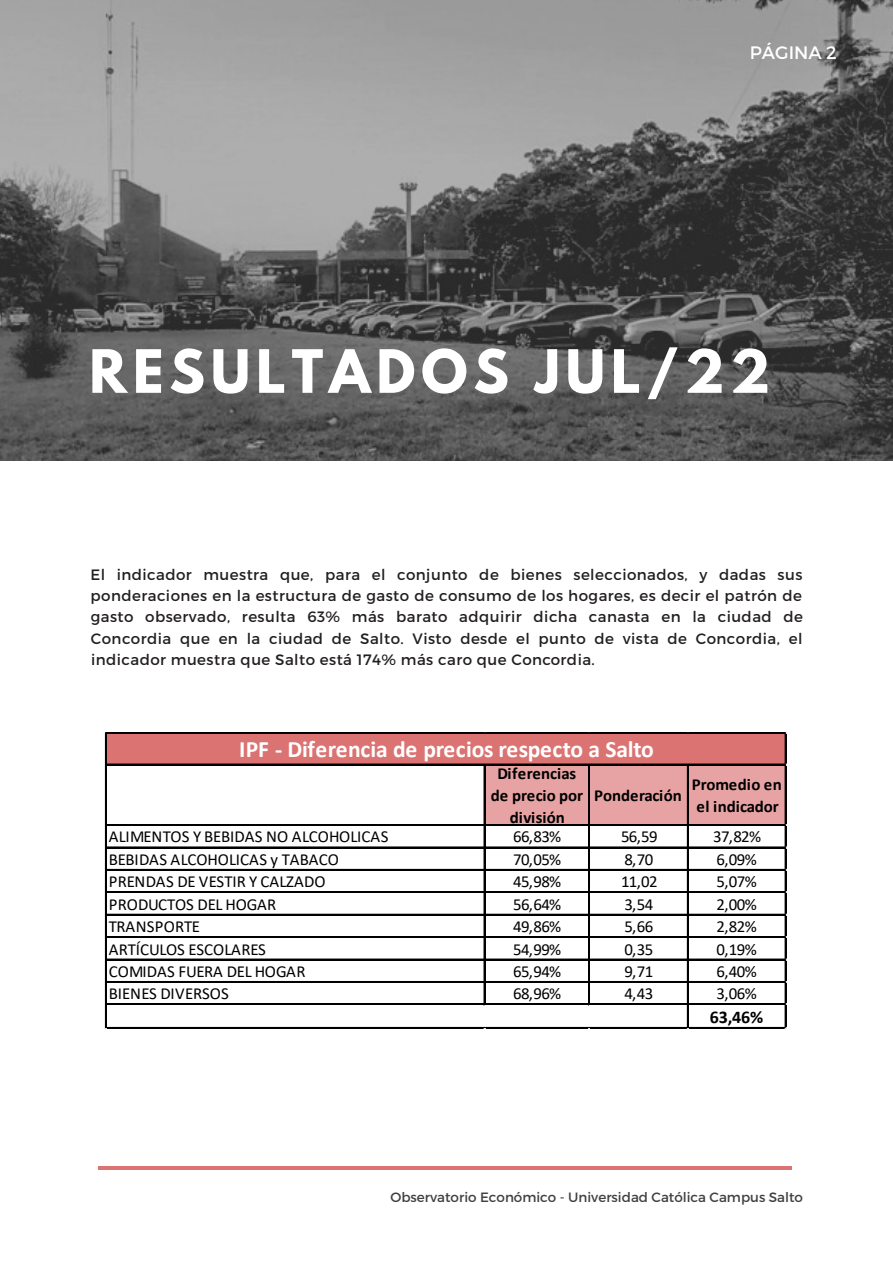
<style>
.page{position:relative;width:893px;height:1263px;background:#fff}
.page>*{position:absolute;margin:0;border:0;box-sizing:border-box;transform-origin:0 0}
.t1{font:700 52.95px "League Spartan";letter-spacing:.11em;color:#fff}
.t2{font:700 23.55px "Calibri";letter-spacing:-.01em;color:#fff}
.t3{font:18px "Montserrat";color:#fff}
.t4{font:700 18px "Calibri";color:#000}
.t5{font:16.8px "Calibri";letter-spacing:-.015em;color:#000}
.t6{font:700 16.8px/22.4px "Calibri";letter-spacing:-.005em;color:#000;text-align:center}
.t7{font:16.8px "Calibri";letter-spacing:.005em;color:#000}
.t8{font:15px/21.3px "Montserrat";letter-spacing:.03em;color:#231f20;text-align:justify}
.t9{font:13.5px "Montserrat";color:#404040}
</style>
<div class="page">
<img style="left:0;top:0;width:892px;height:461px">
<hr style="left:98px;top:1166px;width:694px;height:3px;background:#db7373">
<div style="left:107px;top:734px;width:679px;height:31px;background:#db7373"></div>
<div style="left:484px;top:764px;width:302px;height:62px;background:#e7a3a3"></div>
<hr style="left:107px;top:732px;width:679px;height:1px;background:#000">
<hr style="left:107px;top:733px;width:679px;height:1px;background:#000">
<hr style="left:107px;top:764px;width:679px;height:1px;background:#000">
<hr style="left:107px;top:824px;width:679px;height:2px;background:#000">
<hr style="left:107px;top:847px;width:679px;height:1px;background:#000">
<hr style="left:107px;top:869px;width:679px;height:1px;background:#000">
<hr style="left:107px;top:891px;width:679px;height:1px;background:#000">
<hr style="left:107px;top:892px;width:679px;height:1px;background:#000">
<hr style="left:107px;top:914px;width:679px;height:1px;background:#000">
<hr style="left:107px;top:936px;width:679px;height:1px;background:#000">
<hr style="left:107px;top:937px;width:679px;height:1px;background:#000">
<hr style="left:107px;top:959px;width:679px;height:1px;background:#000">
<hr style="left:107px;top:981px;width:679px;height:1px;background:#000">
<hr style="left:107px;top:1004px;width:679px;height:1px;background:#000">
<hr style="left:105px;top:733px;width:2px;height:295px;background:#000">
<hr style="left:484px;top:765px;width:1px;height:240px;background:#000">
<hr style="left:588px;top:765px;width:2px;height:240px;background:#000">
<hr style="left:687px;top:765px;width:1px;height:263px;background:#000">
<hr style="left:107px;top:1027px;width:679px;height:1px;background:#000">
<hr style="left:785px;top:734px;width:1px;height:294px;background:#000">
<p class="t3" style="left:750px;top:41px;width:89px">PÁGINA 2</p>
<p class="t1" style="left:89px;top:330px;width:682px">RESULTADOS JUL/22</p>
<p class="t8" style="left:90px;top:563px;width:714px">El indicador muestra que, para el conjunto de bienes seleccionados, y dadas sus ponderaciones en la estructura de gasto de consumo de los hogares, es decir el patrón de gasto observado, resulta 63% más barato adquirir dicha canasta en la ciudad de Concordia que en la ciudad de Salto. Visto desde el punto de vista de Concordia, el indicador muestra que Salto está 174% más caro que Concordia.</p>
<p class="t2" style="left:239px;top:733px;width:416px">IPF - Diferencia de precios respecto a Salto</p>
<p class="t6" style="left:491px;top:762px;width:94px">Diferencias de precio por división</p>
<p class="t6" style="left:594px;top:784px;width:89px">Ponderación</p>
<p class="t6" style="left:692px;top:773px;width:91px;text-align:left">Promedio en el indicador</p>
<p class="t5" style="left:109px;top:825px;width:281px">ALIMENTOS Y BEBIDAS NO ALCOHOLICAS</p>
<p class="t5" style="left:513px;top:825px;width:50px">66,83%</p>
<p class="t5" style="left:621px;top:825px;width:38px">56,59</p>
<p class="t5" style="left:713px;top:825px;width:50px">37,82%</p>
<p class="t5" style="left:109px;top:848px;width:232px">BEBIDAS ALCOHOLICAS y TABACO</p>
<p class="t5" style="left:513px;top:848px;width:50px">70,05%</p>
<p class="t5" style="left:624px;top:848px;width:30px">8,70</p>
<p class="t5" style="left:717px;top:848px;width:42px">6,09%</p>
<p class="t5" style="left:109px;top:870px;width:218px">PRENDAS DE VESTIR Y CALZADO</p>
<p class="t5" style="left:513px;top:870px;width:50px">45,98%</p>
<p class="t5" style="left:621px;top:870px;width:38px">11,02</p>
<p class="t5" style="left:717px;top:870px;width:42px">5,07%</p>
<p class="t5" style="left:109px;top:892px;width:169px">PRODUCTOS DEL HOGAR</p>
<p class="t5" style="left:513px;top:892px;width:50px">56,64%</p>
<p class="t5" style="left:624px;top:892px;width:30px">3,54</p>
<p class="t5" style="left:717px;top:892px;width:42px">2,00%</p>
<p class="t7" style="left:109px;top:915px;width:93px">TRANSPORTE</p>
<p class="t5" style="left:513px;top:915px;width:50px">49,86%</p>
<p class="t5" style="left:624px;top:915px;width:30px">5,66</p>
<p class="t5" style="left:717px;top:915px;width:42px">2,82%</p>
<p class="t5" style="left:109px;top:937px;width:159px">ARTÍCULOS ESCOLARES</p>
<p class="t5" style="left:513px;top:937px;width:50px">54,99%</p>
<p class="t5" style="left:624px;top:937px;width:30px">0,35</p>
<p class="t5" style="left:717px;top:937px;width:42px">0,19%</p>
<p class="t5" style="left:109px;top:960px;width:198px">COMIDAS FUERA DEL HOGAR</p>
<p class="t5" style="left:513px;top:960px;width:50px">65,94%</p>
<p class="t5" style="left:624px;top:960px;width:30px">9,71</p>
<p class="t5" style="left:717px;top:960px;width:42px">6,40%</p>
<p class="t5" style="left:109px;top:982px;width:122px">BIENES DIVERSOS</p>
<p class="t5" style="left:513px;top:982px;width:50px">68,96%</p>
<p class="t5" style="left:624px;top:982px;width:30px">4,43</p>
<p class="t5" style="left:717px;top:982px;width:42px">3,06%</p>
<p class="t4" style="left:710px;top:1004px;width:55px">63,46%</p>
<p class="t9" style="left:390px;top:1188px;width:414px">Observatorio Económico - Universidad Católica Campus Salto</p>
</div>
